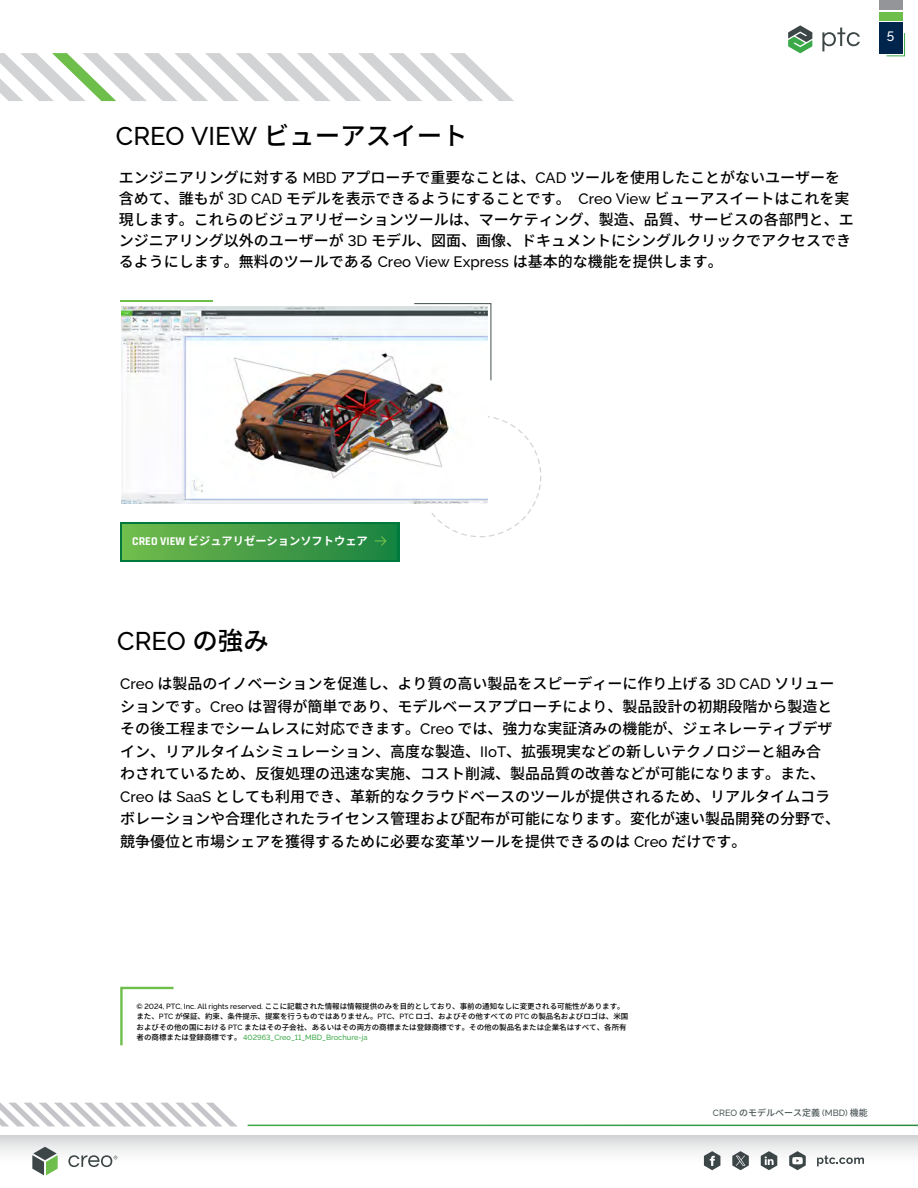
<style>
.page{position:relative;width:918px;height:1188px;background:#fff}
.page>*{position:absolute;margin:0;border:0;box-sizing:border-box;transform-origin:0 0}
.t1{font:500 25.5px "PTC Raleway";color:#000}
.t2{font:500 15px/22.5px "Noto Sans CJ Kjp";color:#000}
.t3{font:500 13.5px "PTC Raleway";color:#fff}
.t4{font:700 11.25px "Noto Sans CJ Kjp";color:#fff}
.t5{font:500 9px "Noto Sans CJ Kjp";color:#4d5859}
.t6{font:500 7.5px/10.5px "Noto Sans CJ Kjp";color:#000}
.t7{font:500 7.5px "PTC Raleway";color:#3ba948}
.s1{font-family:"Noto Sans CJ Kjp"}
.s2{font-family:"PTC Raleway"}
.s3{font-family:"Rajdhani";font-size:12px}
.s4{font-family:"Noto Sans CJ Kjp";color:#000}
</style>
<div class="page">
<div style="left:0;top:1136px;width:918px;height:32px;background:linear-gradient(to bottom,#dbdcdd,#fff)"></div>
<svg style="left:68px;top:1155px;width:49px;height:12px"></svg>
<svg style="left:32px;top:1147px;width:26px;height:28px"></svg>
<svg style="left:0;top:1103px;width:237px;height:23px"></svg>
<svg style="left:788px;top:25px;width:24px;height:28px"></svg>
<svg style="left:822px;top:28px;width:38px;height:23px"></svg>
<div style="left:879px;top:22px;width:24px;height:32px;background:#00254c"></div>
<svg style="left:886px;top:33px;width:19px;height:24px"></svg>
<div style="left:879px;top:12px;width:24px;height:8px;background:#6ebe4b"></div>
<div style="left:879px;top:0;width:24px;height:10px;background:#939598"></div>
<svg style="left:704px;top:1151px;width:16px;height:19px"></svg>
<svg style="left:761px;top:1151px;width:16px;height:19px"></svg>
<svg style="left:789px;top:1151px;width:17px;height:19px"></svg>
<svg style="left:817px;top:1156px;width:47px;height:10px"></svg>
<svg style="left:732px;top:1151px;width:17px;height:19px"></svg>
<svg style="left:0;top:53px;width:514px;height:48px"></svg>
<svg style="left:120px;top:986px;width:54px;height:60px"></svg>
<div style="left:120px;top:522px;width:280px;height:39px;background:#00793d"></div>
<div style="left:123px;top:524px;width:274px;height:36px;background:linear-gradient(to right,#73bb4c,#1a8241)"></div>
<svg style="left:375px;top:536px;width:12px;height:10px"></svg>
<svg style="left:431px;top:416px;width:110px;height:121px"></svg>
<div style="left:119px;top:307px;width:368px;height:204px;background:#fff"></div>
<img style="left:122px;top:307px;width:365px;height:197px">
<hr style="left:120px;top:300px;width:93px;height:1px;background:#6ebe4b">
<svg style="left:413px;top:303px;width:79px;height:78px"></svg>
<h1 class="t1" style="left:116px;top:121px;width:353px">CREO VIEW <span class="s1">ビューアスイート</span></h1>
<p class="t2" style="left:119px;top:167px;width:737px;line-height:21px">エンジニアリングに対する <span class="s2">MBD</span> アプローチで重要なことは、<span class="s2">CAD</span> ツールを使用したことがないユーザーを含めて、誰もが <span class="s2">3D CAD</span> モデルを表示できるようにすることです。 <span class="s2">Creo View</span> ビューアスイートはこれを実現します。これらのビジュアリゼーションツールは、マーケティング、製造、品質、サービスの各部門と、エンジニアリング以外のユーザーが <span class="s2">3D</span> モデル、図面、画像、ドキュメントにシングルクリックでアクセスできるようにします。無料のツールである <span class="s2">Creo View Express</span> は基本的な機能を提供します。</p>
<p class="t3" style="left:887px;top:28px;width:9px">5</p>
<p class="t4" style="left:132px;top:535px;width:237px"><span class="s3">CREO VIEW</span> ビジュアリゼーションソフトウェア</p>
<h1 class="t1" style="left:117px;top:627px;width:153px">CREO <span class="s1">の強み</span></h1>
<p class="t2" style="left:120px;top:673px;width:721px"><span class="s2">Creo</span> は製品のイノベーションを促進し、より質の高い製品をスピーディーに作り上げる <span class="s2">3D CAD</span> ソリューションです。<span class="s2">Creo</span> は習得が簡単であり、モデルベースアプローチにより、製品設計の初期段階から製造とその後工程までシームレスに対応できます。<span class="s2">Creo</span> では、強力な実証済みの機能が、ジェネレーティブデザイン、リアルタイムシミュレーション、高度な製造、<span class="s2">IIoT</span>、拡張現実などの新しいテクノロジーと組み合<br>わされているため、反復処理の迅速な実施、コスト削減、製品品質の改善などが可能になります。また、<span class="s2">Creo</span> は <span class="s2">SaaS</span> としても利用でき、革新的なクラウドベースのツールが提供されるため、リアルタイムコラボレーションや合理化されたライセンス管理および配布が可能になります。変化が速い製品開発の分野で、競争優位と市場シェアを獲得するために必要な変革ツールを提供できるのは <span class="s2">Creo</span> だけです。</p>
<p class="t6" style="left:136px;top:1001px;width:493px"><span class="s2">© 2024, PTC, Inc. All rights reserved.</span> ここに記載された情報は情報提供のみを目的としており、事前の通知なしに変更される可能性があります。また、<span class="s2">PTC</span> が保証、約束、条件提示、提案を行うものではありません。<span class="s2">PTC</span>、<span class="s2">PTC</span> ロゴ、およびその他すべての <span class="s2">PTC</span> の製品名およびロゴは、米国およびその他の国における <span class="s2">PTC</span> またはその子会社、あるいはその両方の商標または登録商標です。その他の製品名または企業名はすべて、各所有</p>
<p class="t7" style="left:137px;top:1033px;width:233px"><span class="s4">者の商標または登録商標です。</span> 402963_Creo_11_MBD_Brochure-ja</p>
<p class="t5" style="left:713px;top:1108px;width:156px"><span class="s2">CREO</span> のモデルベース定義 <span class="s2">(MBD)</span> 機能</p>
</div>
